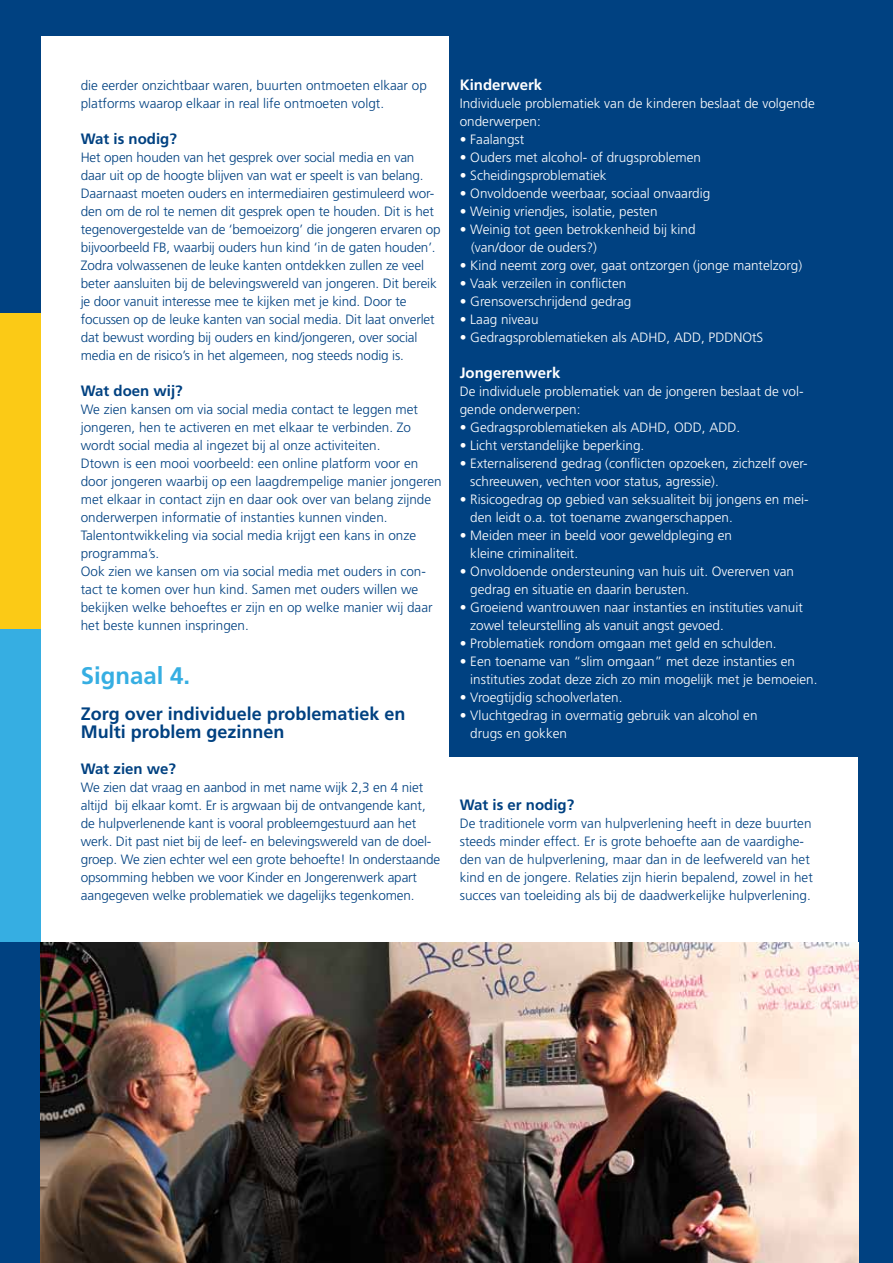
<style>
.page{position:relative;width:893px;height:1263px;background:#004181}
.page>*{position:absolute;margin:0;border:0;box-sizing:border-box;transform-origin:0 0}
.t1{font:700 24px "Frutiger";color:#36aee2}
.t2{font:700 18px/18px "Frutiger";color:#004181}
.t3{font:700 15px "Frutiger";color:#004181}
.t4{font:700 15px "Frutiger";color:#fff}
.t5{font:300 13.5px/18px "Frutiger";letter-spacing:-.01em;color:#004181}
.t6{font:300 13.5px/18px "Frutiger";color:#fff}
</style>
<div class="page">
<div style="left:41px;top:37px;width:816px;height:1226px;background:#fff"></div>
<div style="left:0;top:629px;width:41px;height:313px;background:#36aee2"></div>
<div style="left:0;top:314px;width:41px;height:315px;background:#fbca16"></div>
<div style="left:449px;top:0;width:439px;height:757px;background:#004181"></div>
<img style="left:41px;top:942px;width:817px;height:321px">
<p class="t5" style="left:81px;top:76px;width:348px">die eerder onzichtbaar waren, buurten ontmoeten elkaar op platforms waarop elkaar in real life ontmoeten volgt.</p>
<p class="t3" style="left:81px;top:130px;width:98px">Wat is nodig?</p>
<p class="t5" style="left:81px;top:148px;width:361px">Het open houden van het gesprek over social media en van daar uit op de hoogte blijven van wat er speelt is van belang.<br>Daarnaast moeten ouders en intermediairen gestimuleerd wor&shy;den om de rol te nemen dit gesprek open te houden. Dit is het tegenovergestelde van de ‘bemoeizorg’ die jongeren ervaren op bijvoorbeeld FB, waarbij ouders hun kind ‘in de gaten houden’.<br>Zodra volwassenen de leuke kanten ontdekken zullen ze veel beter aansluiten bij de belevingswereld van jongeren. Dit bereik je door vanuit interesse mee te kijken met je kind. Door te focussen op de leuke kanten van social media. Dit laat onverlet dat bewust wording bij ouders en kind/jongeren, over social media en de risico’s in het algemeen, nog steeds nodig is.</p>
<p class="t3" style="left:81px;top:382px;width:103px">Wat doen wij?</p>
<p class="t5" style="left:81px;top:400px;width:362px">We zien kansen om via social media contact te leggen met jongeren, hen te activeren en met elkaar te verbinden. Zo wordt social media al ingezet bij al onze activiteiten.<br>Dtown is een mooi voorbeeld: een online platform voor en door jongeren waarbij op een laagdrempelige manier jongeren met elkaar in contact zijn en daar ook over van belang zijnde onderwerpen informatie of instanties kunnen vinden.<br>Talentontwikkeling via social media krijgt een kans in onze programma’s.<br>Ook zien we kansen om via social media met ouders in con&shy;tact te komen over hun kind. Samen met ouders willen we bekijken welke behoeftes er zijn en op welke manier wij daar het beste kunnen inspringen.</p>
<h1 class="t1" style="left:81px;top:662px;width:111px">Signaal 4.</h1>
<h2 class="t2" style="left:81px;top:705px;width:326px">Zorg over individuele problematiek en<br>Multi problem gezinnen</h2>
<p class="t3" style="left:81px;top:760px;width:97px">Wat zien we?</p>
<p class="t5" style="left:81px;top:778px;width:361px">We zien dat vraag en aanbod in met name wijk 2,3 en 4 niet altijd bij elkaar komt. Er is argwaan bij de ontvangende kant, de hulpverlenende kant is vooral probleemgestuurd aan het werk. Dit past niet bij de leef- en belevingswereld van de doel&shy;groep. We zien echter wel een grote behoefte! In onderstaande opsomming hebben we voor Kinder en Jongerenwerk apart aangegeven welke problematiek we dagelijks tegenkomen.</p>
<p class="t4" style="left:460px;top:76px;width:84px">Kinderwerk</p>
<p class="t6" style="left:460px;top:94px;width:357px">Individuele problematiek van de kinderen beslaat de volgende onderwerpen:</p>
<p class="t6" style="left:460px;top:130px;width:66px">• Faalangst</p>
<p class="t6" style="left:460px;top:148px;width:243px">• Ouders met alcohol- of drugsproblemen</p>
<p class="t6" style="left:460px;top:166px;width:148px">• Scheidingsproblematiek</p>
<p class="t6" style="left:460px;top:184px;width:252px">• Onvoldoende weerbaar, sociaal onvaardig</p>
<p class="t6" style="left:460px;top:202px;width:199px">• Weinig vriendjes, isolatie, pesten</p>
<p class="t6" style="left:471px;top:220px;width:226px;text-indent:-11px">• Weinig tot geen betrokkenheid bij kind (van/door de ouders?)</p>
<p class="t6" style="left:460px;top:256px;width:344px">• Kind neemt zorg over, gaat ontzorgen (jonge mantelzorg)</p>
<p class="t6" style="left:460px;top:274px;width:168px">• Vaak verzeilen in conflicten</p>
<p class="t6" style="left:460px;top:292px;width:173px">• Grensoverschrijdend gedrag</p>
<p class="t6" style="left:460px;top:310px;width:80px">• Laag niveau</p>
<p class="t6" style="left:460px;top:328px;width:305px">• Gedragsproblematieken als ADHD, ADD, PDDNOtS</p>
<p class="t4" style="left:460px;top:364px;width:102px">Jongerenwerk</p>
<p class="t6" style="left:460px;top:382px;width:345px">De individuele problematiek van de jongeren beslaat de vol&shy;gende onderwerpen:</p>
<p class="t6" style="left:460px;top:418px;width:282px">• Gedragsproblematieken als ADHD, ODD, ADD.</p>
<p class="t6" style="left:460px;top:436px;width:186px">• Licht verstandelijke beperking.</p>
<p class="t6" style="left:470px;top:454px;width:339px;text-indent:-11px">• Externaliserend gedrag (conflicten opzoeken, zichzelf over&shy;schreeuwen, vechten voor status, agressie).</p>
<p class="t6" style="left:470px;top:490px;width:340px;text-indent:-11px">• Risicogedrag op gebied van seksualiteit bij jongens en mei&shy;den leidt o.a. tot toename zwangerschappen.</p>
<p class="t6" style="left:470px;top:526px;width:263px;text-indent:-11px">• Meiden meer in beeld voor geweldpleging en kleine criminaliteit.</p>
<p class="t6" style="left:470px;top:562px;width:325px;text-indent:-11px">• Onvoldoende ondersteuning van huis uit. Overerven van gedrag en situatie en daarin berusten.</p>
<p class="t6" style="left:470px;top:598px;width:334px;text-indent:-11px">• Groeiend wantrouwen naar instanties en instituties vanuit zowel teleurstelling als vanuit angst gevoed.</p>
<p class="t6" style="left:460px;top:634px;width:318px">• Problematiek rondom omgaan met geld en schulden.</p>
<p class="t6" style="left:470px;top:652px;width:349px;text-indent:-11px">• Een toename van “slim omgaan” met deze instanties en instituties zodat deze zich zo min mogelijk met je bemoeien.</p>
<p class="t6" style="left:460px;top:688px;width:164px">• Vroegtijdig schoolverlaten.</p>
<p class="t6" style="left:470px;top:706px;width:289px;text-indent:-11px">• Vluchtgedrag in overmatig gebruik van alcohol en drugs en gokken</p>
<p class="t3" style="left:460px;top:796px;width:116px">Wat is er nodig?</p>
<p class="t5" style="left:460px;top:814px;width:355px">De traditionele vorm van hulpverlening heeft in deze buurten steeds minder effect. Er is grote behoefte aan de vaardighe&shy;den van de hulpverlening, maar dan in de leefwereld van het kind en de jongere. Relaties zijn hierin bepalend, zowel in het succes van toeleiding als bij de daadwerkelijke hulpverlening.</p>
</div>
